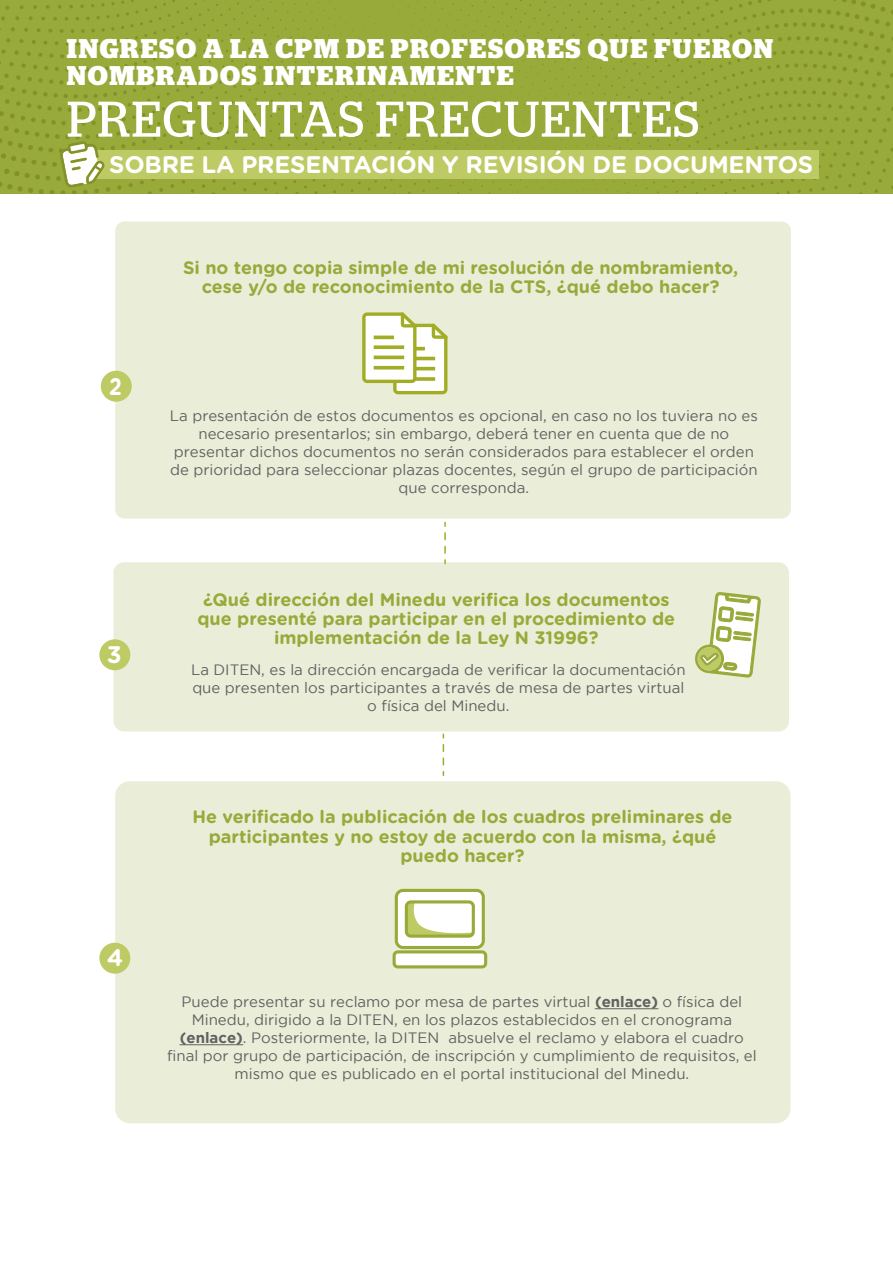
<style>
.page{position:relative;width:893px;height:1263px;background:#fff}
.page>*{position:absolute;margin:0;border:0;box-sizing:border-box;transform-origin:0 0}
.t1{font:49.95px "Stag";letter-spacing:.03em;color:#fff}
.t2{font:700 27px/27px "Stag";letter-spacing:.06em;color:#fff}
.t3{font:700 24px "Gotham Rounded";letter-spacing:-.01em;color:#fff}
.t4{font:700 24px "Gotham Rounded";letter-spacing:-.01em;color:#fff;scale:.85 1}
.t5{font:700 18px/19px "Gotham Rounded";color:#98aa3a;text-align:center}
.t6{font:700 18px/19px "Gotham Rounded";color:#98aa3b;text-align:center}
.t7{font:15px/18px "Gotham";color:#616161;text-align:center}
.s1{font-weight:700}
</style>
<div class="page">
<svg style="left:444px;top:533px;width:2px;height:29px"></svg>
<svg style="left:443px;top:745px;width:1px;height:30px"></svg>
<div style="left:115px;top:221px;width:676px;height:298px;background:#eaeed8;border-radius:9px"></div>
<div style="left:101px;top:371px;width:31px;height:31px;background:#beca64;border-radius:50%"></div>
<div style="left:113px;top:562px;width:676px;height:169px;background:#eaeed8;border-radius:10px"></div>
<div style="left:99px;top:639px;width:31px;height:31px;background:#beca64;border-radius:50%"></div>
<div style="left:115px;top:781px;width:676px;height:342px;background:#eaeed8;border-radius:15px"></div>
<div style="left:99px;top:943px;width:31px;height:31px;background:#beca64;border-radius:50%"></div>
<hr style="left:595px;top:1008px;width:63px;height:1px;background:#616161">
<hr style="left:180px;top:1044px;width:63px;height:1px;background:#616161">
<svg style="left:0;top:0;width:893px;height:194px;background:#9cad3f"></svg>
<svg style="left:362px;top:312px;width:86px;height:82px"></svg>
<hr style="left:374px;top:336px;width:20px;height:3px;background:#a2ad26">
<svg style="left:374px;top:345px;width:30px;height:4px"></svg>
<hr style="left:374px;top:356px;width:30px;height:3px;background:#a2ad26">
<hr style="left:374px;top:366px;width:30px;height:3px;background:#a2ad26">
<svg style="left:695px;top:592px;width:66px;height:86px"></svg>
<div style="left:394px;top:952px;width:92px;height:15px;background:#fff;border-radius:4px"></div>
<div style="left:393px;top:950px;width:94px;height:18px;border:3px solid #99aa3a;border-radius:4px"></div>
<div style="left:396px;top:890px;width:87px;height:57px;background:#fff;border-radius:7px"></div>
<div style="left:395px;top:889px;width:90px;height:60px;border:3px solid #99aa3a;border-radius:7px"></div>
<svg style="left:409px;top:904px;width:62px;height:30px"></svg>
<div style="left:405px;top:900px;width:70px;height:38px;border:3px solid #99aa3a;border-radius:5px"></div>
<h2 class="t2" style="left:68px;top:30px;width:560px">CONCURSO DE INGRESO A LA CPM 2024</h2>
<h2 class="t2" style="left:67px;top:33px;width:708px">INGRESO A LA CPM DE PROFESORES QUE FUERON<br>NOMBRADOS INTERINAMENTE</h2>
<h1 class="t1" style="left:68px;top:47px;width:634px">PREGUNTAS FRECUENTES</h1>
<h1 class="t1" style="left:67px;top:82px;width:634px">PREGUNTAS FRECUENTES</h1>
<h3 class="t3" style="left:218px;top:119px;width:273px">A P UEBA NACIONAL</h3>
<h3 class="t3" style="left:110px;top:119px;width:306px">SOBRE LOS REQUISITOS</h3>
<h3 class="t3" style="left:109px;top:147px;width:705px">SOBRE LA PRESENTACIÓN Y REVISIÓN DE DOCUMENTOS</h3>
<h3 class="t4" style="left:109px;top:369px;width:17px">2</h3>
<h3 class="t3" style="left:107px;top:637px;width:16px">3</h3>
<h3 class="t3" style="left:107px;top:940px;width:18px">4</h3>
<p class="t6" style="left:183px;top:258px;width:557px">Si no tengo copia simple de mi resolución de nombramiento, cese y/o de reconocimiento de la CTS, ¿qué debo hacer?</p>
<p class="t7" style="left:170px;top:407px;width:589px">La presentación de estos documentos es opcional, en caso no los tuviera no es necesario presentarlos; sin embargo, deberá tener en cuenta que de no presentar dichos documentos no serán considerados para establecer el orden de prioridad para seleccionar plazas docentes, según el grupo de participación que corresponda.</p>
<p class="t5" style="left:197px;top:589px;width:479px">¿Qué dirección del Minedu verifica los documentos que presenté para participar en el procedimiento de implementación de la Ley N 31996?</p>
<p class="t7" style="left:191px;top:660px;width:496px">La DITEN, es la dirección encargada de verificar la documentación que presenten los participantes a través de mesa de partes virtual o física del Minedu.</p>
<p class="t5" style="left:192px;top:807px;width:542px">He verificado la publicación de los cuadros preliminares de participantes y no estoy de acuerdo con la misma, ¿qué puedo hacer?</p>
<p class="t7" style="left:167px;top:992px;width:591px">Puede presentar su reclamo por mesa de partes virtual <span class="s1">(enlace)</span> o física del Minedu, dirigido a la DITEN, en los plazos establecidos en el cronograma <span class="s1">(enlace)</span>. Posteriormente, la DITEN absuelve el reclamo y elabora el cuadro final por grupo de participación, de inscripción y cumplimiento de requisitos, el mismo que es publicado en el portal institucional del Minedu.</p>
</div>
